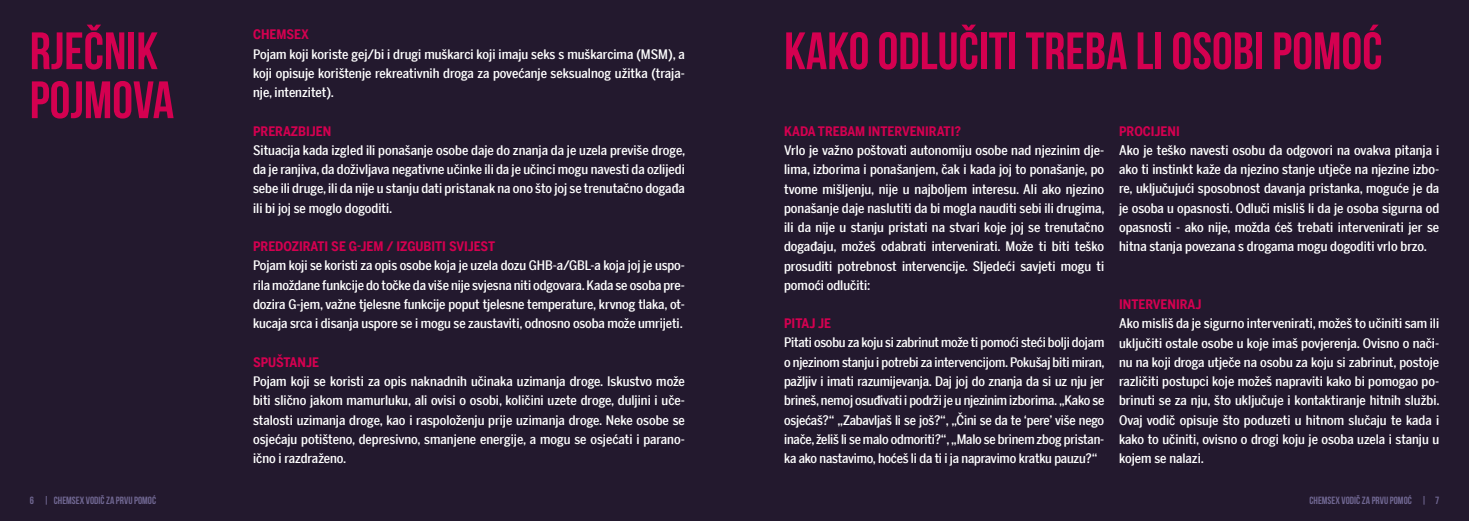
<style>
.page{position:relative;width:1469px;height:521px;background:#fff}
.page>*{position:absolute;margin:0;border:0;box-sizing:border-box;transform-origin:0 0}
.t1{font:700 52.5px/49px "Bebas Neue";color:#d40050}
.t2{font:500 condensed 13.12px/19.2px "Benton Sans";color:#fff;text-align:justify}
.t3{font:700 13.12px "Benton Sans Condensed";color:#d40050}
.t4{font:700 10.5px "Bebas Neue";color:#706792}
</style>
<div class="page">
<div style="left:0;top:0;width:734px;height:521px;background:#23192e"></div>
<div style="left:734px;top:0;width:734px;height:521px;background:#23192e"></div>
<h1 class="t1" style="left:30px;top:26px;width:146px">RJEČNIK<br>POJMOVA</h1>
<p class="t3" style="left:253px;top:26px;width:57px">CHEMSEX</p>
<p class="t2" style="left:253px;top:44px;width:433px">Pojam koji koriste gej/bi i drugi muškarci koji imaju seks s muškarcima (MSM), a koji opisuje korištenje rekreativnih droga za povećanje seksualnog užitka (traja&shy;nje, intenzitet).</p>
<p class="t3" style="left:253px;top:123px;width:80px">PRERAZBIJEN</p>
<p class="t2" style="left:253px;top:141px;width:433px">Situacija kada izgled ili ponašanje osobe daje do znanja da je uzela previše droge, da je ranjiva, da doživljava negativne učinke ili da je učinci mogu navesti da ozlijedi sebe ili druge, ili da nije u stanju dati pristanak na ono što joj se trenutačno događa ili bi joj se moglo dogoditi.</p>
<p class="t3" style="left:253px;top:238px;width:243px">PREDOZIRATI SE G-JEM / IZGUBITI SVIJEST</p>
<p class="t2" style="left:253px;top:256px;width:433px">Pojam koji se koristi za opis osobe koja je uzela dozu GHB-a/GBL-a koja joj je uspo&shy;rila moždane funkcije do točke da više nije svjesna niti odgovara. Kada se osoba pre&shy;dozira G-jem, važne tjelesne funkcije poput tjelesne temperature, krvnog tlaka, ot&shy;kucaja srca i disanja uspore se i mogu se zaustaviti, odnosno osoba može umrijeti.</p>
<p class="t3" style="left:253px;top:354px;width:67px">SPUŠTANJE</p>
<p class="t2" style="left:253px;top:372px;width:433px">Pojam koji se koristi za opis naknadnih učinaka uzimanja droge. Iskustvo može biti slično jakom mamurluku, ali ovisi o osobi, količini uzete droge, duljini i uče&shy;stalosti uzimanja droge, kao i raspoloženju prije uzimanja droge. Neke osobe se osjećaju potišteno, depresivno, smanjene energije, a mogu se osjećati i parano&shy;ično i razdraženo.</p>
<h1 class="t1" style="left:784px;top:26px;width:600px">KAKO ODLUČITI TREBA LI OSOBI POMOĆ</h1>
<p class="t3" style="left:784px;top:123px;width:178px">KADA TREBAM INTERVENIRATI?</p>
<p class="t2" style="left:784px;top:141px;width:322px">Vrlo je važno poštovati autonomiju osobe nad njezinim dje&shy;lima, izborima i ponašanjem, čak i kada joj to ponašanje, po tvome mišljenju, nije u najboljem interesu. Ali ako njezino ponašanje daje naslutiti da bi mogla nauditi sebi ili drugima, ili da nije u stanju pristati na stvari koje joj se trenutačno događaju, možeš odabrati intervenirati. Može ti biti teško prosuditi potrebnost intervencije. Sljedeći savjeti mogu ti pomoći odlučiti:</p>
<p class="t3" style="left:784px;top:315px;width:48px">PITAJ JE</p>
<p class="t2" style="left:784px;top:333px;width:322px">Pitati osobu za koju si zabrinut može ti pomoći steći bolji dojam o njezinom stanju i potrebi za intervencijom. Pokušaj biti miran, pažljiv i imati razumijevanja. Daj joj do znanja da si uz nju jer brineš, nemoj osuđivati i podrži je u njezinim izborima. „Kako se osjećaš?“ „Zabavljaš li se još?“, „Čini se da te ‘pere’ više nego inače, želiš li se malo odmoriti?“, „Malo se brinem zbog pristan&shy;ka ako nastavimo, hoćeš li da ti i ja napravimo kratku pauzu?“</p>
<p class="t3" style="left:1119px;top:123px;width:62px">PROCIJENI</p>
<p class="t2" style="left:1119px;top:141px;width:321px">Ako je teško navesti osobu da odgovori na ovakva pitanja i ako ti instinkt kaže da njezino stanje utječe na njezine izbo&shy;re, uključujući sposobnost davanja pristanka, moguće je da je osoba u opasnosti. Odluči misliš li da je osoba sigurna od opasnosti - ako nije, možda ćeš trebati intervenirati jer se hitna stanja povezana s drogama mogu dogoditi vrlo brzo.</p>
<p class="t3" style="left:1119px;top:296px;width:84px">INTERVENIRAJ</p>
<p class="t2" style="left:1119px;top:314px;width:322px">Ako misliš da je sigurno intervenirati, možeš to učiniti sam ili uključiti ostale osobe u koje imaš povjerenja. Ovisno o nači&shy;nu na koji droga utječe na osobu za koju si zabrinut, postoje različiti postupci koje možeš napraviti kako bi pomogao po&shy;brinuti se za nju, što uključuje i kontaktiranje hitnih službi.<br>Ovaj vodič opisuje što poduzeti u hitnom slučaju te kada i kako to učiniti, ovisno o drogi koju je osoba uzela i stanju u kojem se nalazi.</p>
<p class="t4" style="left:30px;top:495px;width:128px">6 | CHEMSEX VODIČ ZA PRVU POMOĆ</p>
<p class="t4" style="left:1309px;top:495px;width:131px">CHEMSEX VODIČ ZA PRVU POMOĆ | 7</p>
</div>
